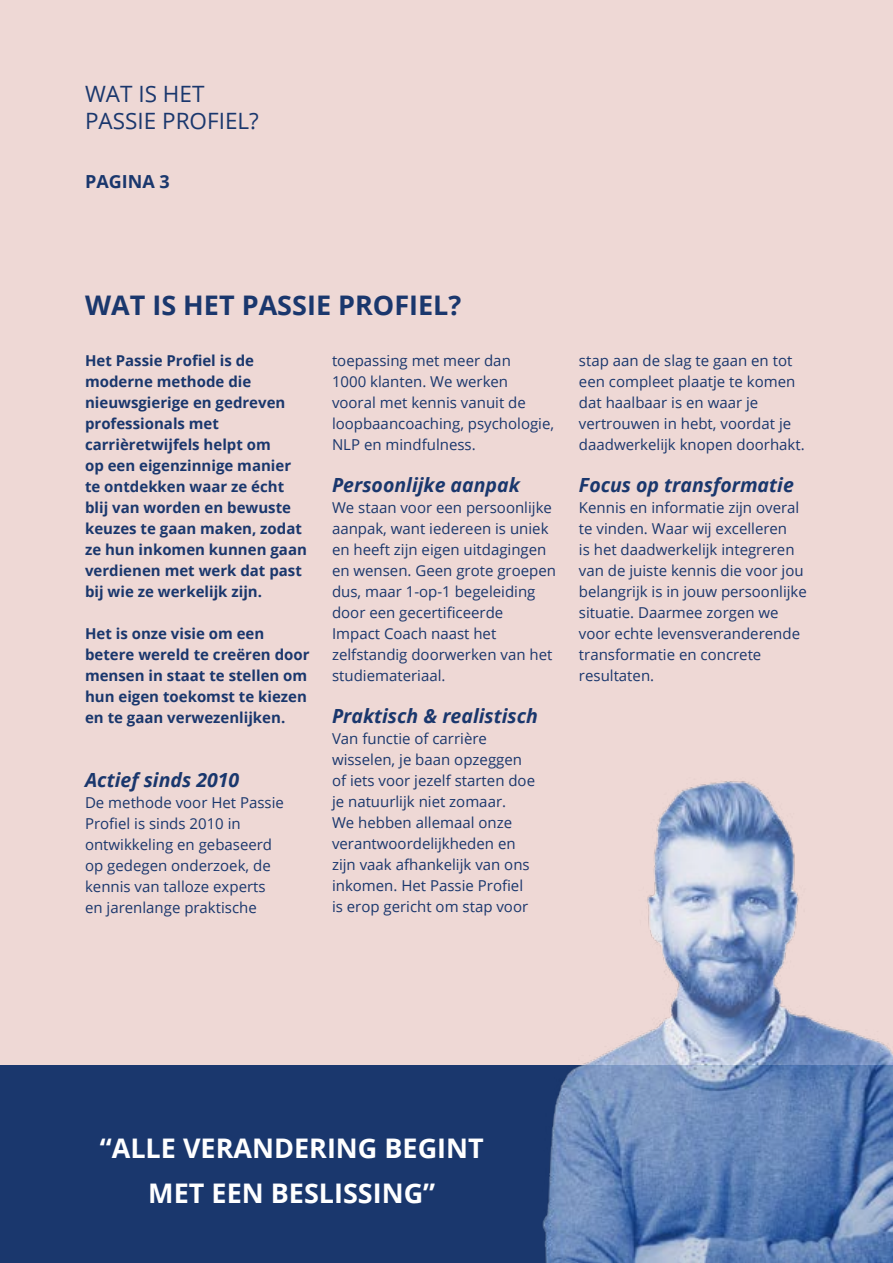
<style>
.page{position:relative;width:893px;height:1263px;background:#eed8d5}
.page>*{position:absolute;margin:0;border:0;box-sizing:border-box;transform-origin:0 0}
.t1{font:700 27px/45px "Open Sans";color:#fff;text-align:center}
.t2{font:700 27px "Open Sans";color:#1a376d}
.t3{font:22.5px/27px "Open Sans";color:#1a376d}
.t4{font:italic 700 19.5px "Open Sans";color:#1a376d}
.t5{font:700 18px "Open Sans";color:#1a376d}
.t6{font:15px/21px "Open Sans";color:#1a376d}
.t7{font:700 15px/21px "Open Sans";color:#1a376d}
</style>
<div class="page">
<hr style="left:0;top:0;width:1px;height:1263px;background:#e9494f">
<img style="left:0;top:560px;width:1px;height:505px">
<div style="left:0;top:1065px;width:893px;height:198px;background:#1a376d"></div>
<img style="left:542px;top:781px;width:351px;height:482px">
<h2 class="t3" style="left:85px;top:80px;width:175px">WAT IS HET<br>PASSIE PROFIEL?</h2>
<p class="t5" style="left:85px;top:169px;width:86px">PAGINA 3</p>
<h1 class="t2" style="left:85px;top:286px;width:378px">WAT IS HET PASSIE PROFIEL?</h1>
<p class="t7" style="left:85px;top:350px;width:223px">Het Passie Profiel is de moderne methode die nieuwsgierige en gedreven professionals met carrièretwijfels helpt om<br>op een eigenzinnige manier te ontdekken waar ze écht blij van worden en bewuste keuzes te gaan maken, zodat ze hun inkomen kunnen gaan verdienen met werk dat past bij wie ze werkelijk zijn.</p>
<p class="t7" style="left:85px;top:623px;width:226px">Het is onze visie om een betere wereld te creëren door mensen in staat te stellen om hun eigen toekomst te kiezen en te gaan verwezenlijken.</p>
<p class="t6" style="left:332px;top:350px;width:224px">toepassing met meer dan<br>1000 klanten. We werken vooral met kennis vanuit de loopbaancoaching, psychologie,<br>NLP en mindfulness.</p>
<h3 class="t4" style="left:332px;top:471px;width:189px">Persoonlijke aanpak</h3>
<p class="t6" style="left:332px;top:497px;width:225px">We staan voor een persoonlijke aanpak, want iedereen is uniek en heeft zijn eigen uitdagingen en wensen. Geen grote groepen dus, maar 1-op-1 begeleiding door een gecertificeerde<br>Impact Coach naast het zelfstandig doorwerken van het studiemateriaal.</p>
<h3 class="t4" style="left:332px;top:702px;width:207px">Praktisch &amp; realistisch</h3>
<p class="t6" style="left:332px;top:728px;width:205px">Van functie of carrière wisselen, je baan opzeggen of iets voor jezelf starten doe je natuurlijk niet zomaar.<br>We hebben allemaal onze verantwoordelijkheden en zijn vaak afhankelijk van ons inkomen. Het Passie Profiel is erop gericht om stap voor</p>
<h3 class="t4" style="left:85px;top:766px;width:156px">Actief sinds 2010</h3>
<p class="t6" style="left:85px;top:792px;width:200px">De methode voor Het Passie<br>Profiel is sinds 2010 in ontwikkeling en gebaseerd op gedegen onderzoek, de kennis van talloze experts en jarenlange praktische</p>
<p class="t6" style="left:579px;top:350px;width:227px">stap aan de slag te gaan en tot een compleet plaatje te komen dat haalbaar is en waar je vertrouwen in hebt, voordat je daadwerkelijk knopen doorhakt.</p>
<h3 class="t4" style="left:579px;top:471px;width:216px">Focus op transformatie</h3>
<p class="t6" style="left:579px;top:497px;width:229px">Kennis en informatie zijn overal te vinden. Waar wij excelleren<br>is het daadwerkelijk integreren van de juiste kennis die voor jou belangrijk is in jouw persoonlijke situatie. Daarmee zorgen we voor echte levensveranderende transformatie en concrete resultaten.</p>
<h1 class="t1" style="left:100px;top:1125px;width:386px">“ALLE VERANDERING BEGINT<br>MET EEN BESLISSING”</h1>
</div>
